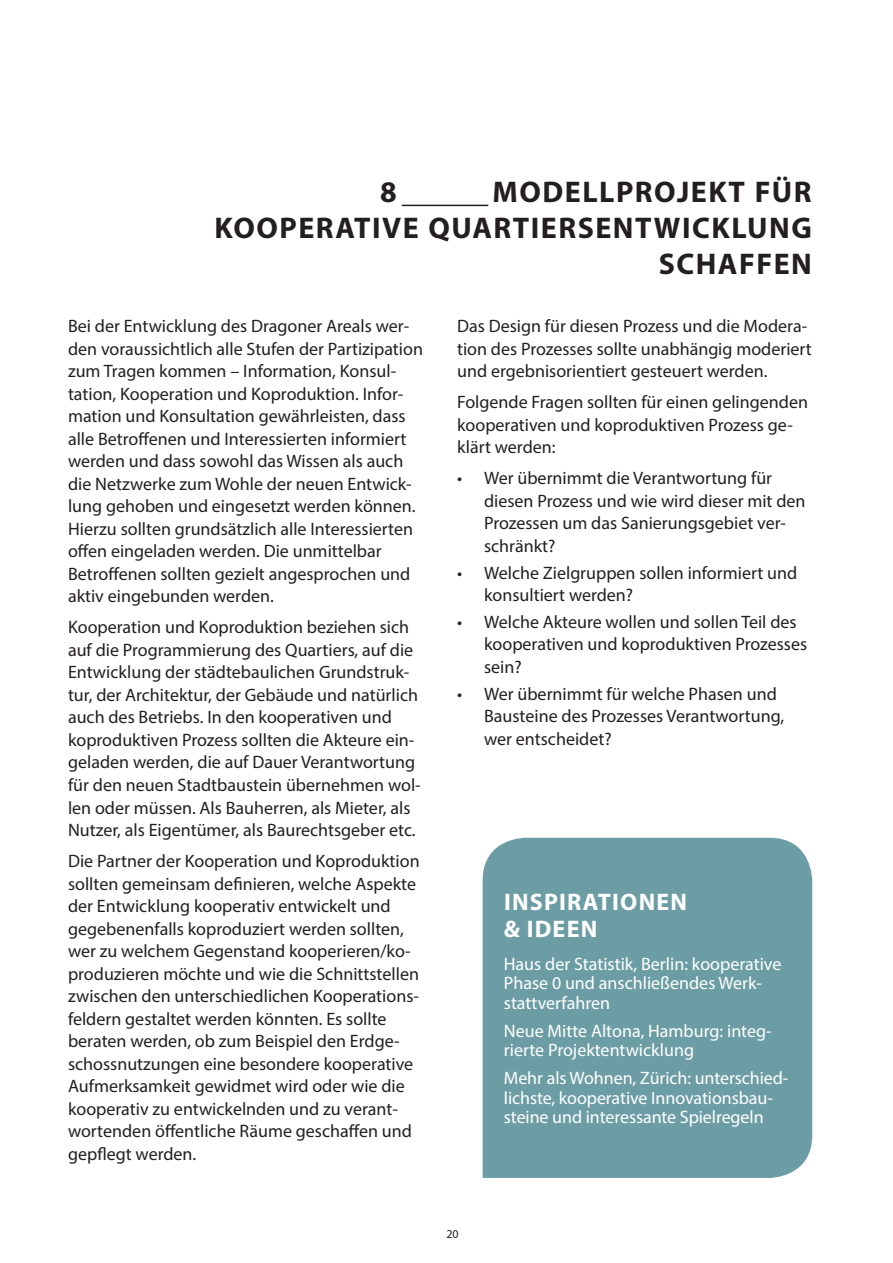
<style>
.page{position:relative;width:893px;height:1263px;background:#fff}
.page>*{position:absolute;margin:0;border:0;box-sizing:border-box;transform-origin:0 0}
.t1{font:700 30px/36px "Myriad Pro";letter-spacing:.05em;color:#231f20;text-align:right}
.t2{font:700 24px/27px "Myriad Pro";letter-spacing:.05em;color:#fff}
.t3{font:18px/22.5px "Myriad Pro";color:#231f20}
.t4{font:18px/19.5px "Myriad Pro";letter-spacing:-.005em;color:#fff}
.t5{font:12px "Myriad Pro";color:#231f20}
</style>
<div class="page">
<div style="left:483px;top:838px;width:329px;height:340px;background:#6c9da5"></div>
<hr style="left:402px;top:205px;width:86px;height:1px;background:#231f20">
<h1 class="t1" style="left:214px;top:173px;width:599px">MODELLPROJEKT FÜR<br>KOOPERATIVE QUARTIERSENTWICKLUNG<br>SCHAFFEN</h1>
<h1 class="t1" style="left:380px;top:173px;width:18px">8</h1>
<p class="t3" style="left:68px;top:315px;width:356px">Bei der Entwicklung des Dragoner Areals wer&shy;den voraussichtlich alle Stufen der Partizipation zum Tragen kommen – Information, Konsul&shy;tation, Kooperation und Koproduktion. Infor&shy;mation und Konsultation gewährleisten, dass alle Betroffenen und Interessierten informiert werden und dass sowohl das Wissen als auch die Netzwerke zum Wohle der neuen Entwick&shy;lung gehoben und eingesetzt werden können.<br>Hierzu sollten grundsätzlich alle Interessierten offen eingeladen werden. Die unmittelbar Betroffenen sollten gezielt angesprochen und aktiv eingebunden werden.</p>
<p class="t3" style="left:68px;top:616px;width:354px">Kooperation und Koproduktion beziehen sich auf die Programmierung des Quartiers, auf die Entwicklung der städtebaulichen Grundstruk&shy;tur, der Architektur, der Gebäude und natürlich auch des Betriebs. In den kooperativen und koproduktiven Prozess sollten die Akteure ein&shy;geladen werden, die auf Dauer Verantwortung für den neuen Stadtbaustein übernehmen wol&shy;len oder müssen. Als Bauherren, als Mieter, als Nutzer, als Eigentümer, als Baurechtsgeber etc.</p>
<p class="t3" style="left:68px;top:849px;width:353px">Die Partner der Kooperation und Koproduktion sollten gemeinsam definieren, welche Aspekte der Entwicklung kooperativ entwickelt und gegebenenfalls koproduziert werden sollten, wer zu welchem Gegenstand kooperieren/ko&shy;produzieren möchte und wie die Schnittstellen zwischen den unterschiedlichen Kooperations&shy;feldern gestaltet werden könnten. Es sollte beraten werden, ob zum Beispiel den Erdge&shy;schossnutzungen eine besondere kooperative Aufmerksamkeit gewidmet wird oder wie die kooperativ zu entwickelnden und zu verant&shy;wortenden öffentliche Räume geschaffen und gepflegt werden.</p>
<p class="t3" style="left:457px;top:315px;width:356px">Das Design für diesen Prozess und die Modera&shy;tion des Prozesses sollte unabhängig moderiert und ergebnisorientiert gesteuert werden.</p>
<p class="t3" style="left:457px;top:391px;width:352px">Folgende Fragen sollten für einen gelingenden kooperativen und koproduktiven Prozess ge&shy;klärt werden:</p>
<p class="t3" style="left:484px;top:467px;width:323px;text-indent:-27px">• Wer übernimmt die Verantwortung für diesen Prozess und wie wird dieser mit den<br>Prozessen um das Sanierungsgebiet ver&shy;schränkt?</p>
<p class="t3" style="left:484px;top:561px;width:315px;text-indent:-27px">• Welche Zielgruppen sollen informiert und konsultiert werden?</p>
<p class="t3" style="left:484px;top:610px;width:325px;text-indent:-27px">• Welche Akteure wollen und sollen Teil des kooperativen und koproduktiven Prozesses sein?</p>
<p class="t3" style="left:484px;top:682px;width:302px;text-indent:-27px">• Wer übernimmt für welche Phasen und<br>Bausteine des Prozesses Verantwortung, wer entscheidet?</p>
<h2 class="t2" style="left:504px;top:888px;width:185px">INSPIRATIONEN &amp; IDEEN</h2>
<p class="t4" style="left:504px;top:954px;width:279px">Haus der Statistik, Berlin: kooperative<br>Phase 0 und anschließendes Werk&shy;stattverfahren</p>
<p class="t4" style="left:504px;top:1021px;width:269px">Neue Mitte Altona, Hamburg: integ&shy;rierte Projektentwicklung</p>
<p class="t4" style="left:504px;top:1068px;width:286px">Mehr als Wohnen, Zürich: unterschied&shy;lichste, kooperative Innovationsbau&shy;steine und interessante Spielregeln</p>
<p class="t5" style="left:446px;top:1226px;width:14px">20</p>
</div>
